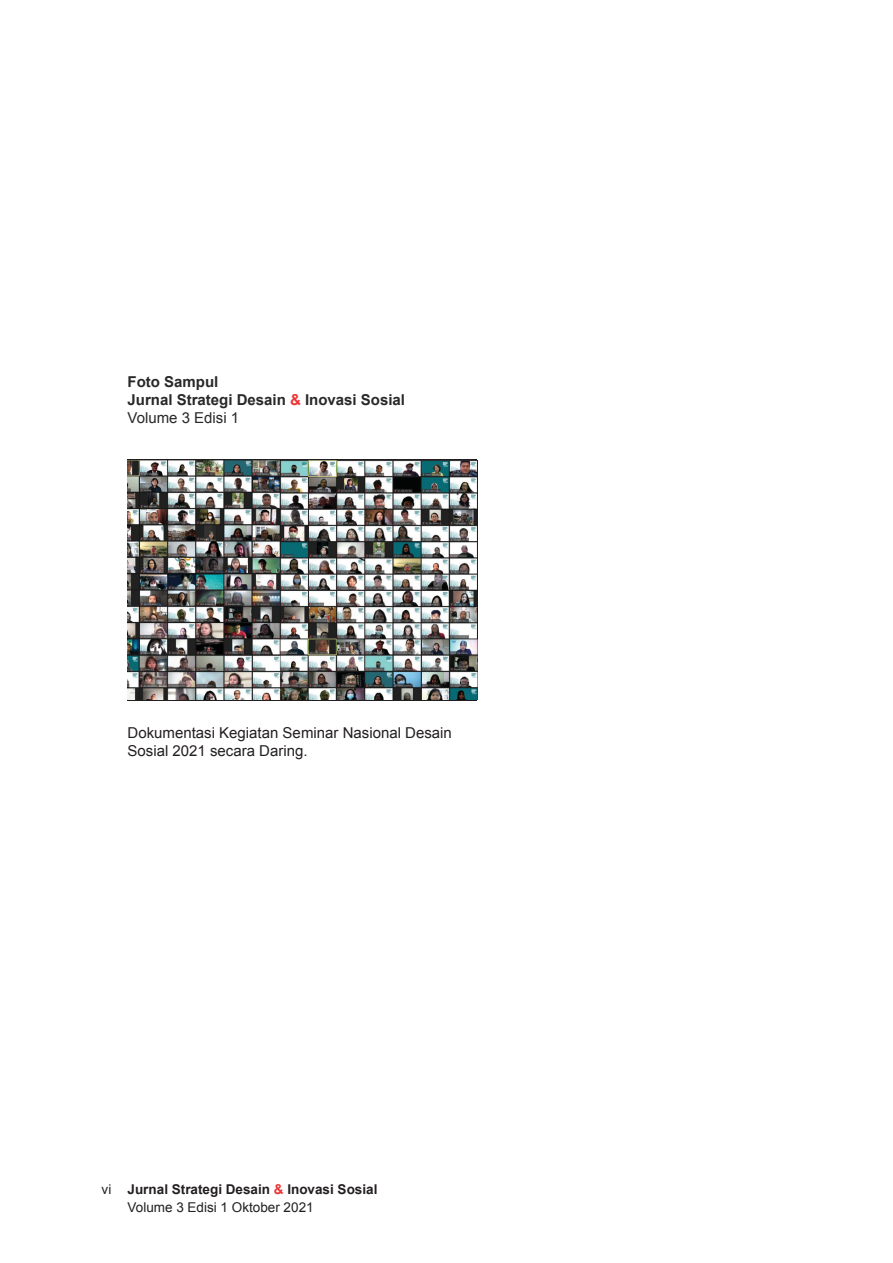
<style>
.page{position:relative;width:893px;height:1263px;background:#fff}
.page>*{position:absolute;margin:0;border:0;box-sizing:border-box;transform-origin:0 0}
.t1{font:15px/18px "Arial";color:#231f20}
.t2{font:700 15px/18px "Arial";color:#282828}
.t3{font:700 13.5px/18px "Arial";color:#231f20}
.s1{color:#ee3434}
.s2{font-weight:400}
</style>
<div class="page">
<img style="left:128px;top:460px;width:349px;height:240px">
<p class="t2" style="left:128px;top:373px;width:279px">Foto Sampul<br>Jurnal Strategi Desain <span class="s1">&amp;</span> Inovasi Sosial<br><span class="s2">Volume 3 Edisi 1</span></p>
<p class="t1" style="left:128px;top:724px;width:326px">Dokumentasi Kegiatan Seminar Nasional Desain<br>Sosial 2021 secara Daring.</p>
<p class="t3" style="left:128px;top:1180px;width:251px;text-indent:-26px"><span class="s2">vi</span> Jurnal Strategi Desain <span class="s1">&amp;</span> Inovasi Sosial<br><span class="s2">Volume 3 Edisi 1 Oktober 2021</span></p>
</div>
